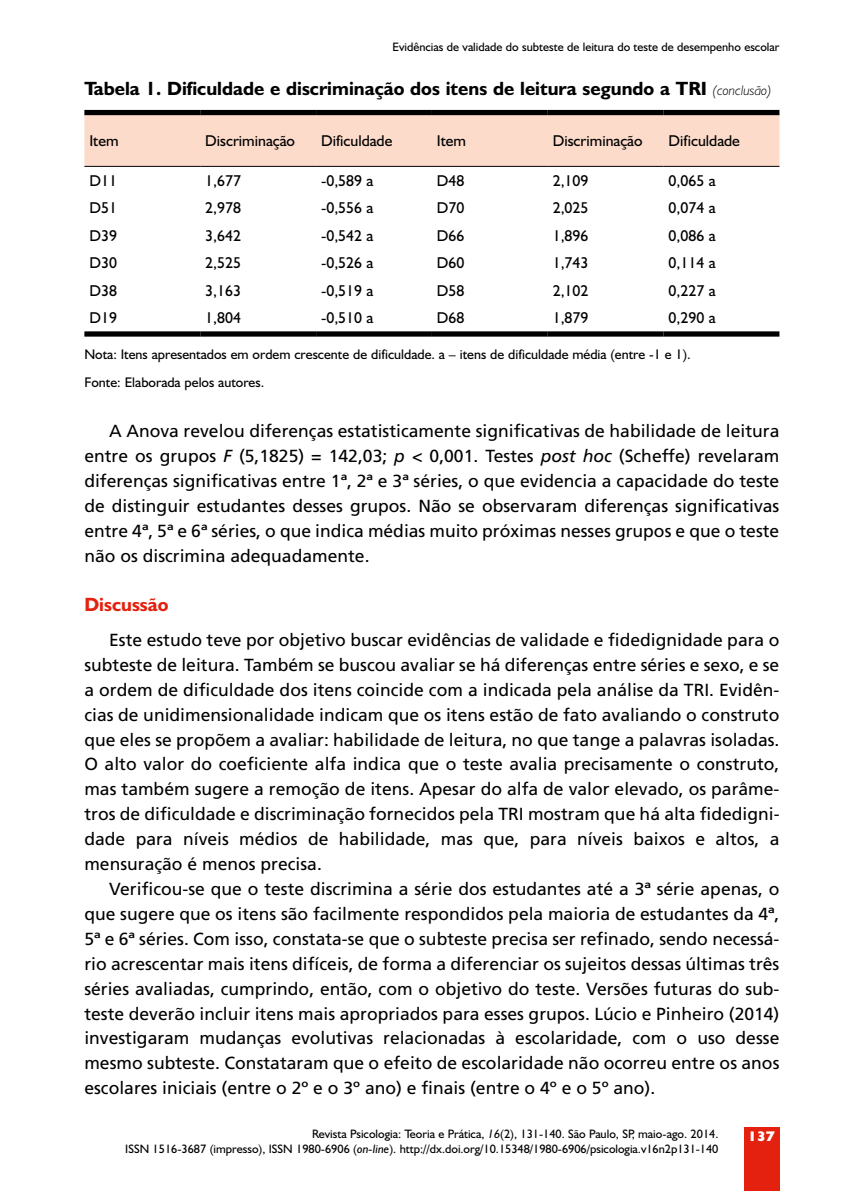
<style>
.page{position:relative;width:844px;height:1191px;background:#fff}
.page>*{position:absolute;margin:0;border:0;box-sizing:border-box;transform-origin:0 0}
.t1{font:700 19.25px "Humanist 521 BT";color:#000}
.t2{font:700 19.25px "Humanist 521 BT";color:#e4200e}
.t3{font:17.5px/24.8px "Frutiger LT Std";color:#000;text-align:justify}
.t4{font:15.75px "Humanist 521 BT";color:#000}
.t5{font:14px/28.9px "Humanist 521 BT";color:#000}
.t6{font:800 14px "Humanist 521 BT";color:#fff}
.t7{font:12.25px "Humanist 521 BT";color:#000}
.s1{font-weight:300;font-style:italic;font-size:14px}
.s2{font-style:italic}
</style>
<div class="page">
<div style="left:743px;top:1127px;width:36px;height:64px;background:#e4200e"></div>
<div style="left:84px;top:115px;width:695px;height:51px;background:#fcdbca"></div>
<div style="left:84px;top:110px;width:116px;height:5px;background:#000"></div>
<div style="left:200px;top:110px;width:116px;height:5px;background:#000"></div>
<div style="left:316px;top:110px;width:116px;height:5px;background:#000"></div>
<div style="left:432px;top:110px;width:115px;height:5px;background:#000"></div>
<div style="left:547px;top:110px;width:116px;height:5px;background:#000"></div>
<div style="left:663px;top:110px;width:116px;height:5px;background:#000"></div>
<hr style="left:84px;top:166px;width:116px;height:1px;background:#000">
<hr style="left:200px;top:166px;width:116px;height:1px;background:#000">
<hr style="left:316px;top:166px;width:116px;height:1px;background:#000">
<hr style="left:432px;top:166px;width:115px;height:1px;background:#000">
<hr style="left:547px;top:166px;width:116px;height:1px;background:#000">
<hr style="left:663px;top:166px;width:116px;height:1px;background:#000">
<div style="left:84px;top:331px;width:116px;height:6px;background:#000"></div>
<div style="left:200px;top:331px;width:116px;height:6px;background:#000"></div>
<div style="left:316px;top:331px;width:116px;height:6px;background:#000"></div>
<div style="left:432px;top:331px;width:115px;height:6px;background:#000"></div>
<div style="left:547px;top:331px;width:116px;height:6px;background:#000"></div>
<div style="left:663px;top:331px;width:116px;height:6px;background:#000"></div>
<p class="t7" style="left:392px;top:39px;width:388px">Evidências de validade do subteste de leitura do teste de desempenho escolar</p>
<p class="t1" style="left:84px;top:76px;width:688px">Tabela 1. Dificuldade e discriminação dos itens de leitura segundo a TRI <span class="s1">(conclusão)</span></p>
<p class="t4" style="left:89px;top:131px;width:31px">Item</p>
<p class="t4" style="left:205px;top:131px;width:91px">Discriminação</p>
<p class="t4" style="left:321px;top:131px;width:73px">Dificuldade</p>
<p class="t4" style="left:437px;top:131px;width:31px">Item</p>
<p class="t4" style="left:552px;top:131px;width:91px">Discriminação</p>
<p class="t4" style="left:668px;top:131px;width:73px">Dificuldade</p>
<p class="t4" style="left:89px;top:170px;width:29px">D11</p>
<p class="t4" style="left:205px;top:170px;width:37px">1,677</p>
<p class="t4" style="left:321px;top:170px;width:54px">‑0,589 a</p>
<p class="t4" style="left:437px;top:170px;width:29px">D48</p>
<p class="t4" style="left:552px;top:170px;width:37px">2,109</p>
<p class="t4" style="left:668px;top:170px;width:48px">0,065 a</p>
<p class="t4" style="left:89px;top:198px;width:29px">D51</p>
<p class="t4" style="left:205px;top:198px;width:37px">2,978</p>
<p class="t4" style="left:321px;top:198px;width:54px">‑0,556 a</p>
<p class="t4" style="left:437px;top:198px;width:29px">D70</p>
<p class="t4" style="left:552px;top:198px;width:37px">2,025</p>
<p class="t4" style="left:668px;top:198px;width:48px">0,074 a</p>
<p class="t4" style="left:89px;top:226px;width:29px">D39</p>
<p class="t4" style="left:205px;top:226px;width:37px">3,642</p>
<p class="t4" style="left:321px;top:226px;width:54px">‑0,542 a</p>
<p class="t4" style="left:437px;top:226px;width:29px">D66</p>
<p class="t4" style="left:552px;top:226px;width:37px">1,896</p>
<p class="t4" style="left:668px;top:226px;width:48px">0,086 a</p>
<p class="t4" style="left:89px;top:253px;width:29px">D30</p>
<p class="t4" style="left:205px;top:253px;width:37px">2,525</p>
<p class="t4" style="left:321px;top:253px;width:54px">‑0,526 a</p>
<p class="t4" style="left:437px;top:253px;width:29px">D60</p>
<p class="t4" style="left:552px;top:253px;width:37px">1,743</p>
<p class="t4" style="left:668px;top:253px;width:48px">0,114 a</p>
<p class="t4" style="left:89px;top:281px;width:29px">D38</p>
<p class="t4" style="left:205px;top:281px;width:37px">3,163</p>
<p class="t4" style="left:321px;top:281px;width:54px">‑0,519 a</p>
<p class="t4" style="left:437px;top:281px;width:29px">D58</p>
<p class="t4" style="left:552px;top:281px;width:37px">2,102</p>
<p class="t4" style="left:668px;top:281px;width:48px">0,227 a</p>
<p class="t4" style="left:89px;top:308px;width:29px">D19</p>
<p class="t4" style="left:205px;top:308px;width:37px">1,804</p>
<p class="t4" style="left:321px;top:308px;width:54px">‑0,510 a</p>
<p class="t4" style="left:437px;top:308px;width:29px">D68</p>
<p class="t4" style="left:552px;top:308px;width:37px">1,879</p>
<p class="t4" style="left:668px;top:308px;width:48px">0,290 a</p>
<p class="t5" style="left:84px;top:339px;width:607px">Nota: Itens apresentados em ordem crescente de dificuldade. a – itens de dificuldade média (entre -1 e 1).<br>Fonte: Elaborada pelos autores.</p>
<p class="t3" style="left:84px;top:419px;width:696px;text-indent:25px">A Anova revelou diferenças estatisticamente significativas de habilidade de leitura entre os grupos <span class="s2">F</span> (5,1825) = 142,03; <span class="s2">p</span> &lt; 0,001. Testes <span class="s2">post hoc</span> (Scheffe) revelaram diferenças significativas entre 1ª, 2ª e 3ª séries, o que evidencia a capacidade do teste de distinguir estudantes desses grupos. Não se observaram diferenças significativas entre 4ª, 5ª e 6ª séries, o que indica médias muito próximas nesses grupos e que o teste não os discrimina adequadamente.</p>
<p class="t2" style="left:84px;top:592px;width:86px">Discussão</p>
<p class="t3" style="left:84px;top:627px;width:696px;text-indent:25px">Este estudo teve por objetivo buscar evidências de validade e fidedignidade para o subteste de leitura. Também se buscou avaliar se há diferenças entre séries e sexo, e se a ordem de dificuldade dos itens coincide com a indicada pela análise da TRI. Evidên‑ cias de unidimensionalidade indicam que os itens estão de fato avaliando o construto que eles se propõem a avaliar: habilidade de leitura, no que tange a palavras isoladas.<br>O alto valor do coeficiente alfa indica que o teste avalia precisamente o construto, mas também sugere a remoção de itens. Apesar do alfa de valor elevado, os parâme‑ tros de dificuldade e discriminação fornecidos pela TRI mostram que há alta fidedigni‑ dade para níveis médios de habilidade, mas que, para níveis baixos e altos, a mensuração é menos precisa.</p>
<p class="t3" style="left:84px;top:876px;width:696px;text-indent:25px">Verificou‑se que o teste discrimina a série dos estudantes até a 3ª série apenas, o que sugere que os itens são facilmente respondidos pela maioria de estudantes da 4ª, 5ª e 6ª séries. Com isso, constata‑se que o subteste precisa ser refinado, sendo necessá‑ rio acrescentar mais itens difíceis, de forma a diferenciar os sujeitos dessas últimas três séries avaliadas, cumprindo, então, com o objetivo do teste. Versões futuras do sub‑ teste deverão incluir itens mais apropriados para esses grupos. Lúcio e Pinheiro (2014) investigaram mudanças evolutivas relacionadas à escolaridade, com o uso desse mesmo subteste. Constataram que o efeito de escolaridade não ocorreu entre os anos escolares iniciais (entre o 2º e o 3º ano) e finais (entre o 4º e o 5º ano).</p>
<p class="t7" style="left:312px;top:1126px;width:408px">Revista Psicologia: Teoria e Prática, <span class="s2">16</span>(2), 131‑140. São Paulo, SP, maio-ago. 2014.</p>
<p class="t6" style="left:747px;top:1127px;width:29px">137</p>
<p class="t7" style="left:125px;top:1141px;width:594px">ISSN 1516-3687 (impresso), ISSN 1980-6906 (<span class="s2">on-line</span>). http://dx.doi.org/10.15348/1980-6906/psicologia.v16n2p131‑140</p>
</div>
